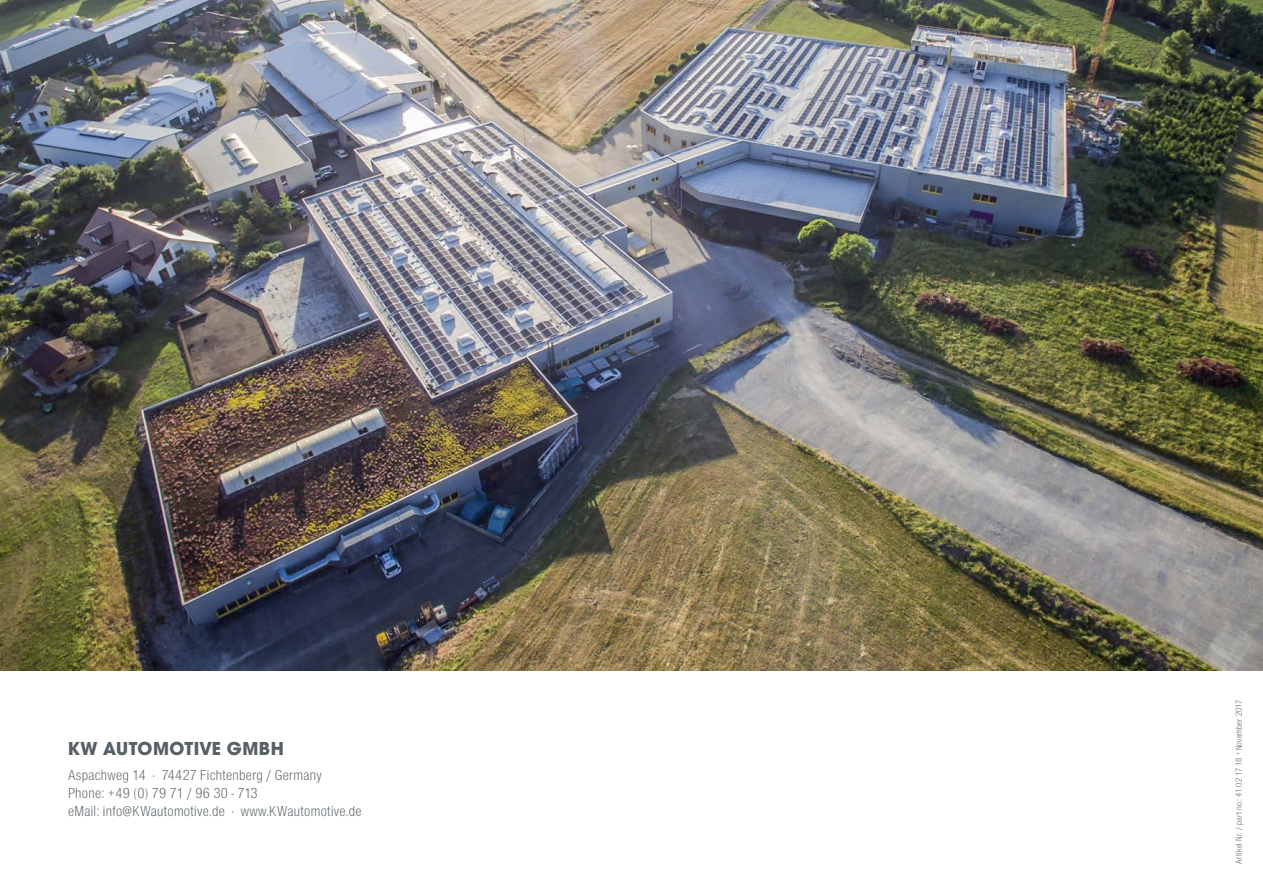
<style>
.page{position:relative;width:1263px;height:893px;background:#fff}
.page>*{position:absolute;margin:0;border:0;box-sizing:border-box;transform-origin:0 0}
.t1{font:700 19.5px "Avignon";letter-spacing:.02em;color:#576065}
.t2{font:300 condensed 15px/18px "Sans";letter-spacing:.02em;color:#576065}
.t3{font:300 condensed 9px "Sans";letter-spacing:.02em;color:#576065}
.s1{font-size:15px}
</style>
<div class="page">
<img style="left:0;top:0;width:1263px;height:670px">
<h1 class="t1" style="left:68px;top:736px;width:217px">KW AUTOMOTIVE GMBH</h1>
<p class="t2" style="left:68px;top:767px;width:295px">Aspachweg 14 · 74427 Fichtenberg / Germany<br>Phone: +49 (0) 79 71 / 96 30 - 713<br>eMail: info@KWautomotive.de · www.KWautomotive.de</p>
<p class="t3" style="left:1234px;top:864px;width:166px;rotate:-90deg">Artikel Nr. / part no.: 41 02 17 18 <span class="s1">·</span> November 2017</p>
</div>
